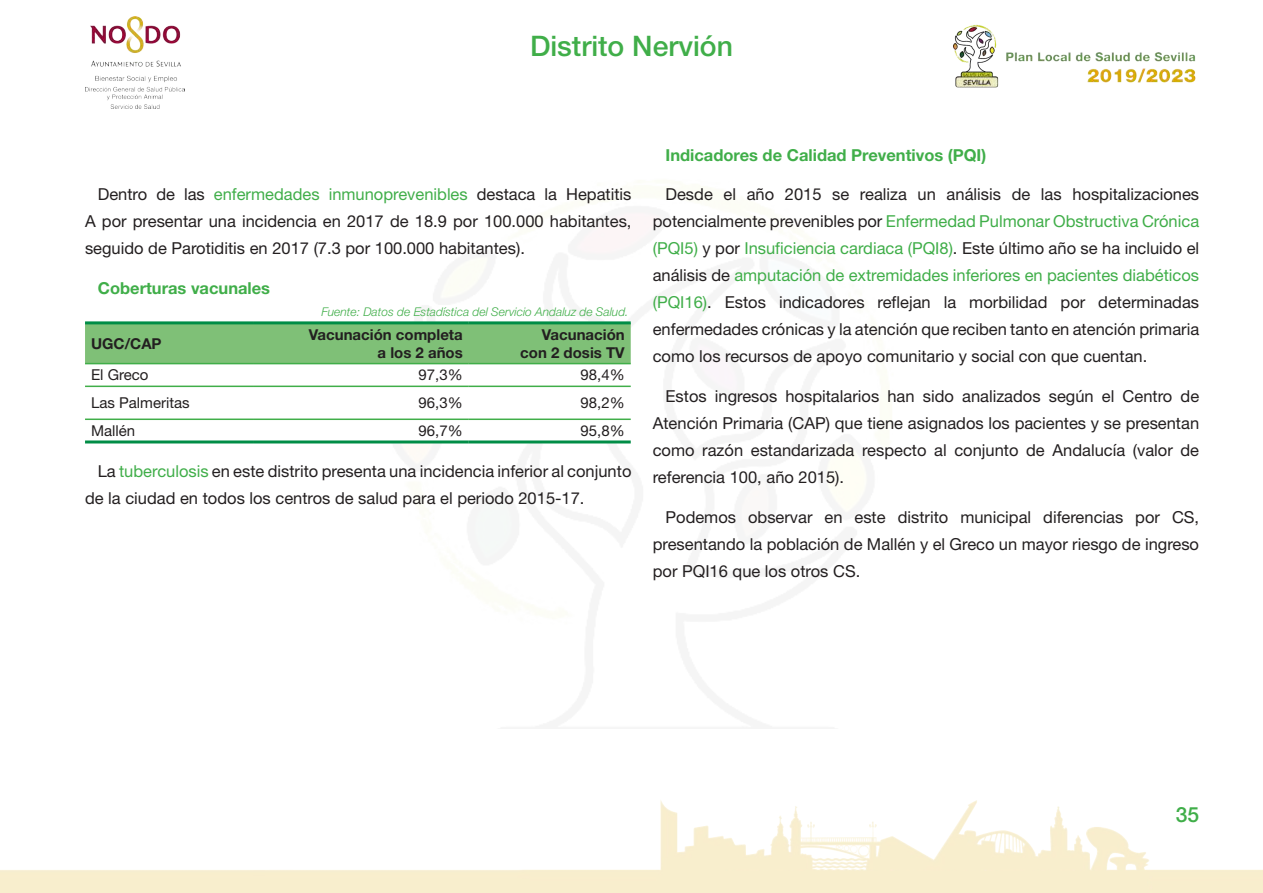
<style>
.page{position:relative;width:1263px;height:893px;background:#fff}
.page>*{position:absolute;margin:0;border:0;box-sizing:border-box;transform-origin:0 0}
.t1{font:500 28.35px "Helvetica Neue LT Std";color:#40ae49}
.t2{font:500 21px "Helvetica Neue LT Std";color:#40ae49}
.t3{font:16.5px/27px "Helvetica Neue LT Std";color:#231f20;text-align:justify}
.t4{font:700 16.5px "Helvetica Neue LT Std";color:#40ae49}
.t5{font:15px "Helvetica Neue LT Std";color:#231f20}
.t6{font:700 15px/18px "Helvetica Neue LT Std";color:#231f20;text-align:right}
.t7{font:italic 300 12px "Helvetica Neue LT Std";color:#40ae49}
.s1{color:#40ae49}
</style>
<div class="page">
<img style="left:0;top:800px;width:1263px;height:93px">
<div style="left:722px;top:871px;width:424px;height:22px;background:#f8eecd"></div>
<img style="left:953px;top:24px;width:243px;height:64px">
<img style="left:85px;top:16px;width:100px;height:92px">
<svg style="left:85px;top:324px;width:546px;height:64px"></svg>
<hr style="left:85px;top:363px;width:168px;height:1px;background:#40ae49">
<hr style="left:253px;top:363px;width:216px;height:1px;background:#40ae49">
<hr style="left:469px;top:363px;width:162px;height:1px;background:#40ae49">
<hr style="left:85px;top:386px;width:168px;height:1px;background:#40ae49">
<hr style="left:253px;top:386px;width:216px;height:1px;background:#40ae49">
<hr style="left:469px;top:386px;width:162px;height:1px;background:#40ae49">
<hr style="left:85px;top:321px;width:168px;height:3px;background:#008d46">
<hr style="left:253px;top:321px;width:216px;height:3px;background:#008d46">
<hr style="left:469px;top:321px;width:162px;height:3px;background:#008d46">
<hr style="left:85px;top:418px;width:168px;height:2px;background:#40ae49">
<hr style="left:253px;top:418px;width:216px;height:2px;background:#40ae49">
<hr style="left:469px;top:418px;width:162px;height:2px;background:#40ae49">
<hr style="left:85px;top:440px;width:168px;height:3px;background:#008d46">
<hr style="left:253px;top:440px;width:216px;height:3px;background:#008d46">
<hr style="left:469px;top:440px;width:162px;height:3px;background:#008d46">
<h1 class="t1" style="left:530px;top:29px;width:204px">Distrito Nervión</h1>
<p class="t3" style="left:85px;top:181px;width:548px;text-indent:13px">Dentro de las <span class="s1">enfermedades inmunoprevenibles</span> destaca la Hepatitis A por presentar una incidencia en 2017 de 18.9 por 100.000 habitantes, seguido de Parotiditis en 2017 (7.3 por 100.000 habitantes).</p>
<p class="t4" style="left:98px;top:278px;width:174px">Coberturas vacunales</p>
<p class="t7" style="left:321px;top:304px;width:309px">Fuente: Datos de Estadística del Servicio Andaluz de Salud.</p>
<p class="t6" style="left:91px;top:334px;width:72px">UGC/CAP</p>
<p class="t6" style="left:309px;top:325px;width:155px">Vacunación completa a los 2 años</p>
<p class="t6" style="left:520px;top:325px;width:106px">Vacunación con 2 dosis TV</p>
<p class="t5" style="left:91px;top:366px;width:59px">El Greco</p>
<p class="t5" style="left:419px;top:366px;width:46px">97,3%</p>
<p class="t5" style="left:580px;top:366px;width:46px">98,4%</p>
<p class="t5" style="left:91px;top:394px;width:100px">Las Palmeritas</p>
<p class="t5" style="left:419px;top:394px;width:46px">96,3%</p>
<p class="t5" style="left:580px;top:394px;width:46px">98,2%</p>
<p class="t5" style="left:91px;top:422px;width:46px">Mallén</p>
<p class="t5" style="left:419px;top:422px;width:46px">96,7%</p>
<p class="t5" style="left:580px;top:422px;width:46px">95,8%</p>
<p class="t3" style="left:85px;top:458px;width:548px;text-indent:13px">La <span class="s1">tuberculosis</span> en este distrito presenta una incidencia inferior al conjunto de la ciudad en todos los centros de salud para el periodo 2015-17.</p>
<p class="t4" style="left:665px;top:145px;width:322px">Indicadores de Calidad Preventivos (PQI)</p>
<p class="t3" style="left:653px;top:181px;width:548px;text-indent:13px">Desde el año 2015 se realiza un análisis de las hospitalizaciones potencialmente prevenibles por <span class="s1">Enfermedad Pulmonar Obstructiva Crónica (PQI5)</span> y por <span class="s1">Insuficiencia cardiaca (PQI8)</span>. Este último año se ha incluido el análisis de <span class="s1">amputación de extremidades inferiores en pacientes diabéticos (PQI16)</span>. Estos indicadores reflejan la morbilidad por determinadas enfermedades crónicas y la atención que reciben tanto en atención primaria como los recursos de apoyo comunitario y social con que cuentan.</p>
<p class="t3" style="left:653px;top:383px;width:548px;text-indent:13px">Estos ingresos hospitalarios han sido analizados según el Centro de Atención Primaria (CAP) que tiene asignados los pacientes y se presentan como razón estandarizada respecto al conjunto de Andalucía (valor de referencia 100, año 2015).</p>
<p class="t3" style="left:653px;top:503px;width:548px;text-indent:13px">Podemos observar en este distrito municipal diferencias por CS, presentando la población de Mallén y el Greco un mayor riesgo de ingreso por PQI16 que los otros CS.</p>
<p class="t2" style="left:1176px;top:802px;width:25px">35</p>
</div>
